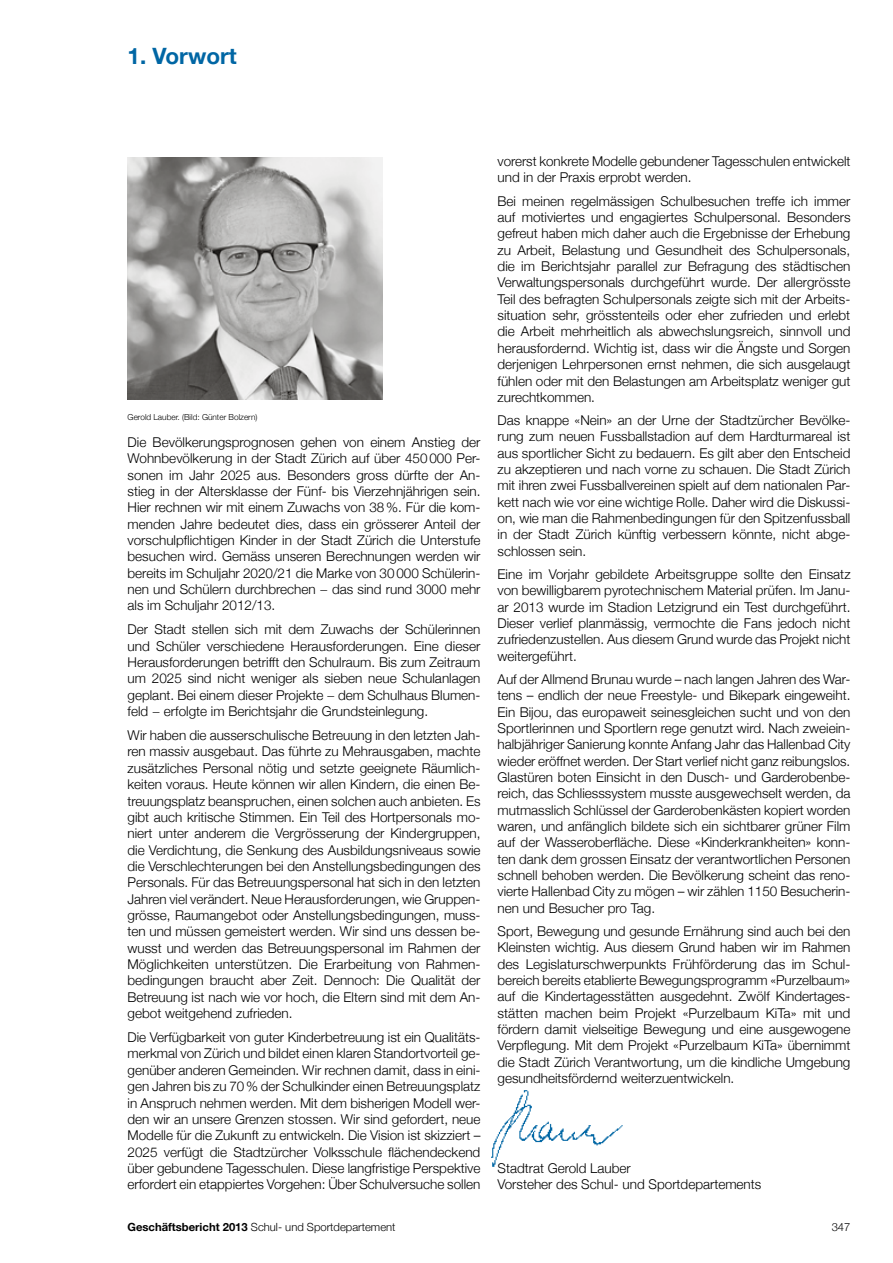
<style>
.page{position:relative;width:893px;height:1263px;background:#fff}
.page>*{position:absolute;margin:0;border:0;box-sizing:border-box;transform-origin:0 0}
.t1{font:700 22.5px "Helvetica Neue";color:#0066a4}
.t2{font:300 13.5px/16.4px "Helvetica Neue";color:#000;text-align:justify}
.t3{font:300 11.25px "Helvetica Neue";color:#000}
.t4{font:300 8.25px "Helvetica Neue";color:#000}
.s1{font-weight:700}
</style>
<div class="page">
<img style="left:491px;top:1090px;width:132px;height:77px">
<img style="left:128px;top:157px;width:255px;height:243px">
<h1 class="t1" style="left:128px;top:43px;width:111px">1. Vorwort</h1>
<p class="t4" style="left:128px;top:412px;width:131px">Gerold Lauber. (Bild: Günter Bolzern)</p>
<p class="t2" style="left:128px;top:433px;width:354px">Die Bevölkerungsprognosen gehen von einem Anstieg der Wohnbevölkerung in der Stadt Zürich auf über 450000 Per&shy;sonen im Jahr 2025 aus. Besonders gross dürfte der An&shy;stieg in der Altersklasse der Fünf- bis Vierzehnjährigen sein.<br>Hier rechnen wir mit einem Zuwachs von 38%. Für die kom&shy;menden Jahre bedeutet dies, dass ein grösserer Anteil der vorschulpflichtigen Kinder in der Stadt Zürich die Unterstufe besuchen wird. Gemäss unseren Berechnungen werden wir bereits im Schuljahr 2020/21 die Marke von 30000 Schülerin&shy;nen und Schülern durchbrechen − das sind rund 3000 mehr als im Schuljahr 2012/13.</p>
<p class="t2" style="left:128px;top:621px;width:354px">Der Stadt stellen sich mit dem Zuwachs der Schülerinnen und Schüler verschiedene Herausforderungen. Eine dieser Herausforderungen betrifft den Schulraum. Bis zum Zeitraum um 2025 sind nicht weniger als sieben neue Schulanlagen geplant. Bei einem dieser Projekte − dem Schulhaus Blumen&shy;feld − erfolgte im Berichtsjahr die Grundsteinlegung.</p>
<p class="t2" style="left:128px;top:727px;width:354px">Wir haben die ausserschulische Betreuung in den letzten Jah&shy;ren massiv ausgebaut. Das führte zu Mehrausgaben, machte zusätzliches Personal nötig und setzte geeignete Räumlich&shy;keiten voraus. Heute können wir allen Kindern, die einen Be&shy;treuungsplatz beanspruchen, einen solchen auch anbieten. Es gibt auch kritische Stimmen. Ein Teil des Hortpersonals mo&shy;niert unter anderem die Vergrösserung der Kindergruppen, die Verdichtung, die Senkung des Ausbildungsniveaus sowie die Verschlechterungen bei den Anstellungsbedingungen des Personals. Für das Betreuungspersonal hat sich in den letzten Jahren viel verändert. Neue Herausforderungen, wie Gruppen&shy;grösse, Raumangebot oder Anstellungsbedingungen, muss&shy;ten und müssen gemeistert werden. Wir sind uns dessen be&shy;wusst und werden das Betreuungspersonal im Rahmen der Möglichkeiten unterstützen. Die Erarbeitung von Rahmen&shy;bedingungen braucht aber Zeit. Dennoch: Die Qualität der Betreuung ist nach wie vor hoch, die Eltern sind mit dem An&shy;gebot weitgehend zufrieden.</p>
<p class="t2" style="left:128px;top:1029px;width:354px">Die Verfügbarkeit von guter Kinderbetreuung ist ein Qualitäts&shy;merkmal von Zürich und bildet einen klaren Standortvorteil ge&shy;genüber anderen Gemeinden. Wir rechnen damit, dass in eini&shy;gen Jahren bis zu 70% der Schulkinder einen Betreuungsplatz in Anspruch nehmen werden. Mit dem bisherigen Modell wer&shy;den wir an unsere Grenzen stossen. Wir sind gefordert, neue Modelle für die Zukunft zu entwickeln. Die Vision ist skizziert – 2025 verfügt die Stadtzürcher Volksschule flächendeckend über gebundene Tagesschulen. Diese langfristige Perspektive erfordert ein etappiertes Vorgehen: Über Schulversuche sollen</p>
<p class="t2" style="left:497px;top:153px;width:354px">vorerst konkrete Modelle gebundener Tagesschulen entwickelt und in der Praxis erprobt werden.</p>
<p class="t2" style="left:497px;top:192px;width:354px">Bei meinen regelmässigen Schulbesuchen treffe ich immer auf motiviertes und engagiertes Schulpersonal. Besonders gefreut haben mich daher auch die Ergebnisse der Erhebung zu Arbeit, Belastung und Gesundheit des Schulpersonals, die im Berichtsjahr parallel zur Befragung des städtischen Verwaltungspersonals durchgeführt wurde. Der allergrösste Teil des befragten Schulpersonals zeigte sich mit der Arbeits&shy;situation sehr, grösstenteils oder eher zufrieden und erlebt die Arbeit mehrheitlich als abwechslungsreich, sinnvoll und herausfordernd. Wichtig ist, dass wir die Ängste und Sorgen derjenigen Lehrpersonen ernst nehmen, die sich ausgelaugt fühlen oder mit den Belastungen am Arbeitsplatz weniger gut zurechtkommen.</p>
<p class="t2" style="left:497px;top:412px;width:354px">Das knappe «Nein» an der Urne der Stadtzürcher Bevölke&shy;rung zum neuen Fussballstadion auf dem Hardturmareal ist aus sportlicher Sicht zu bedauern. Es gilt aber den Entscheid zu akzeptieren und nach vorne zu schauen. Die Stadt Zürich mit ihren zwei Fussballvereinen spielt auf dem nationalen Par&shy;kett nach wie vor eine wichtige Rolle. Daher wird die Diskussi&shy;on, wie man die Rahmenbedingungen für den Spitzenfussball in der Stadt Zürich künftig verbessern könnte, nicht abge&shy;schlossen sein.</p>
<p class="t2" style="left:497px;top:566px;width:355px">Eine im Vorjahr gebildete Arbeitsgruppe sollte den Einsatz von bewilligbarem pyrotechnischem Material prüfen. Im Janu&shy;ar 2013 wurde im Stadion Letzigrund ein Test durchgeführt.<br>Dieser verlief planmässig, vermochte die Fans jedoch nicht zufriedenzustellen. Aus diesem Grund wurde das Projekt nicht weitergeführt.</p>
<p class="t2" style="left:497px;top:671px;width:354px">Auf der Allmend Brunau wurde – nach langen Jahren des War&shy;tens – endlich der neue Freestyle- und Bikepark eingeweiht.<br>Ein Bijou, das europaweit seinesgleichen sucht und von den Sportlerinnen und Sportlern rege genutzt wird. Nach zweiein&shy;halbjähriger Sanierung konnte Anfang Jahr das Hallenbad City wieder eröffnet werden. Der Start verlief nicht ganz reibungslos.<br>Glastüren boten Einsicht in den Dusch- und Garderobenbe&shy;reich, das Schliesssystem musste ausgewechselt werden, da mutmasslich Schlüssel der Garderobenkästen kopiert worden waren, und anfänglich bildete sich ein sichtbarer grüner Film auf der Wasseroberfläche. Diese «Kinderkrankheiten» konn&shy;ten dank dem grossen Einsatz der verantwortlichen Personen schnell behoben werden. Die Bevölkerung scheint das reno&shy;vierte Hallenbad City zu mögen – wir zählen 1150 Besucherin&shy;nen und Besucher pro Tag.</p>
<p class="t2" style="left:497px;top:923px;width:355px">Sport, Bewegung und gesunde Ernährung sind auch bei den Kleinsten wichtig. Aus diesem Grund haben wir im Rahmen des Legislaturschwerpunkts Frühförderung das im Schul&shy;bereich bereits etablierte Bewegungsprogramm «Purzelbaum» auf die Kindertagesstätten ausgedehnt. Zwölf Kindertages&shy;stätten machen beim Projekt «Purzelbaum KiTa» mit und fördern damit vielseitige Bewegung und eine ausgewogene Verpflegung. Mit dem Projekt «Purzelbaum KiTa» übernimmt die Stadt Zürich Verantwortung, um die kindliche Umgebung gesundheitsfördernd weiterzuentwickeln.</p>
<p class="t2" style="left:497px;top:1159px;width:265px">Stadtrat Gerold Lauber<br>Vorsteher des Schul- und Sportdepartements</p>
<p class="t3" style="left:128px;top:1220px;width:269px"><span class="s1">Geschäftsbericht 2013</span> Schul- und Sportdepartement</p>
<p class="t3" style="left:832px;top:1220px;width:20px">347</p>
</div>
